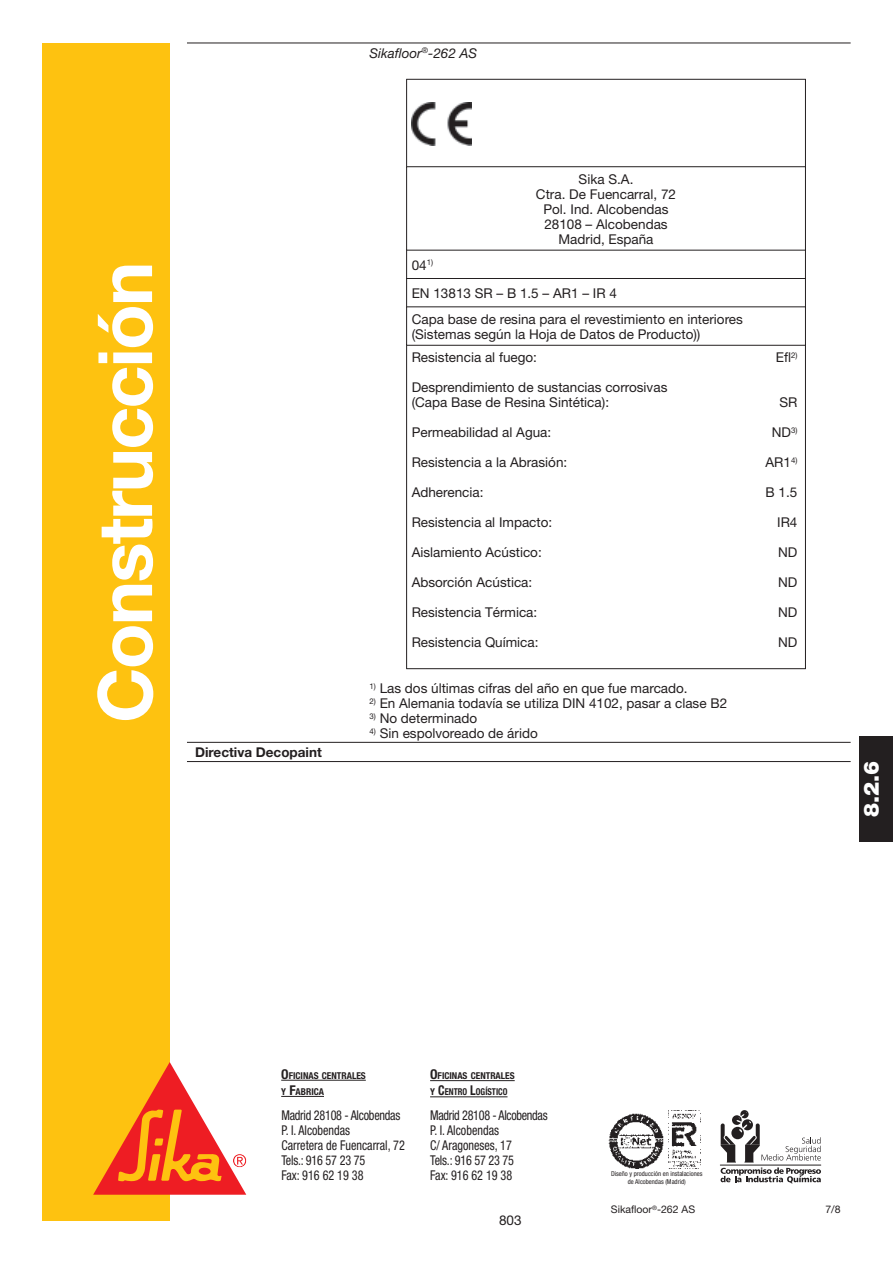
<style>
.page{position:relative;width:893px;height:1263px;background:#fff}
.page>*{position:absolute;margin:0;border:0;box-sizing:border-box;transform-origin:0 0}
.t1{font:700 75px "Helvetica Neue";letter-spacing:-.025em;color:#fff}
.t2{font:900 21px "Helvetica Neue";color:#fff}
.t3{font:13.5px/15px "Helvetica Neue";color:#231f20}
.t4{font:condensed 13.5px/15px "Helvetica Neue";color:#231f20;scale:.9 1}
.t5{font:700 13.5px "Helvetica Neue";color:#231f20}
.t6{font:italic 13.5px "Helvetica Neue";color:#231f20}
.t7{font:10.5px "Helvetica Neue";color:#231f20}
.t8{font:700 condensed 9.45px/16.2px "Helvetica Neue";color:#231f20}
.t9{font:condensed 6.75px/7.5px "Helvetica Neue";color:#231f20;text-align:center}
.s1{font-size:13.5px}
</style>
<div class="page">
<svg style="left:720px;top:1110px;width:101px;height:73px"></svg>
<hr style="left:281px;top:1080px;width:85px;height:1px;background:#231f20">
<hr style="left:281px;top:1096px;width:43px;height:1px;background:#231f20">
<hr style="left:430px;top:1080px;width:84px;height:1px;background:#231f20">
<hr style="left:430px;top:1097px;width:77px;height:1px;background:#231f20">
<img style="left:608px;top:1113px;width:55px;height:55px">
<img style="left:668px;top:1110px;width:33px;height:59px">
<div style="left:42px;top:43px;width:128px;height:1177px;background:#fec210"></div>
<svg style="left:93px;top:1062px;width:153px;height:133px"></svg>
<hr style="left:187px;top:43px;width:663px;height:1px;background:#231f20">
<hr style="left:187px;top:742px;width:663px;height:1px;background:#231f20">
<hr style="left:187px;top:761px;width:663px;height:1px;background:#231f20">
<hr style="left:406px;top:79px;width:399px;height:1px;background:#231f20">
<hr style="left:406px;top:80px;width:1px;height:86px;background:#231f20">
<hr style="left:805px;top:80px;width:1px;height:86px;background:#231f20">
<hr style="left:406px;top:166px;width:399px;height:1px;background:#231f20">
<hr style="left:406px;top:167px;width:1px;height:83px;background:#231f20">
<hr style="left:805px;top:167px;width:1px;height:83px;background:#231f20">
<hr style="left:406px;top:250px;width:399px;height:1px;background:#231f20">
<hr style="left:406px;top:278px;width:399px;height:1px;background:#231f20">
<svg style="left:406px;top:251px;width:1px;height:55px"></svg>
<svg style="left:805px;top:251px;width:1px;height:55px"></svg>
<hr style="left:406px;top:306px;width:399px;height:1px;background:#231f20">
<hr style="left:406px;top:307px;width:1px;height:38px;background:#231f20">
<hr style="left:805px;top:307px;width:1px;height:38px;background:#231f20">
<hr style="left:406px;top:345px;width:399px;height:1px;background:#231f20">
<hr style="left:406px;top:346px;width:1px;height:322px;background:#231f20">
<hr style="left:805px;top:346px;width:1px;height:322px;background:#231f20">
<hr style="left:406px;top:668px;width:399px;height:1px;background:#231f20">
<img style="left:411px;top:103px;width:60px;height:42px">
<div style="left:859px;top:737px;width:33px;height:105px;background:#231f20"></div>
<h1 class="t1" style="left:99px;top:723px;width:463px;rotate:-90deg">Construcción</h1>
<p class="t5" style="left:195px;top:748px;width:128px">Directiva Decopaint</p>
<p class="t6" style="left:369px;top:48px;width:109px">Sikafloor<sup>®</sup>-262 AS</p>
<p class="t3" style="left:536px;top:173px;width:142px;text-align:center">Sika S.A.<br>Ctra. De Fuencarral, 72<br>Pol. Ind. Alcobendas<br>28108 – Alcobendas<br>Madrid, España</p>
<p class="t3" style="left:411px;top:252px;width:207px;line-height:28.3px">04<sup>1)<br></sup>EN 13813 SR – B 1.5 – AR1 – IR 4</p>
<p class="t3" style="left:411px;top:313px;width:333px">Capa base de resina para el revestimiento en interiores (Sistemas según la Hoja de Datos de Producto))</p>
<p class="t3" style="left:411px;top:352px;width:127px">Resistencia al fuego:</p>
<p class="t3" style="left:775px;top:352px;width:23px">Efl<sup>2)</sup></p>
<p class="t3" style="left:411px;top:382px;width:257px">Desprendimiento de sustancias corrosivas (Capa Base de Resina Sintética):</p>
<p class="t3" style="left:779px;top:397px;width:19px">SR</p>
<p class="t3" style="left:411px;top:427px;width:141px">Permeabilidad al Agua:</p>
<p class="t3" style="left:771px;top:427px;width:27px">ND<sup>3)</sup></p>
<p class="t3" style="left:411px;top:457px;width:157px">Resistencia a la Abrasión:</p>
<p class="t3" style="left:765px;top:457px;width:33px">AR1<sup>4)</sup></p>
<p class="t3" style="left:411px;top:487px;width:73px">Adherencia:</p>
<p class="t3" style="left:765px;top:487px;width:33px">B 1.5</p>
<p class="t3" style="left:411px;top:517px;width:142px">Resistencia al Impacto:</p>
<p class="t3" style="left:777px;top:517px;width:22px">IR4</p>
<p class="t3" style="left:411px;top:547px;width:132px">Aislamiento Acústico:</p>
<p class="t3" style="left:778px;top:547px;width:21px">ND</p>
<p class="t3" style="left:411px;top:577px;width:122px">Absorción Acústica:</p>
<p class="t3" style="left:778px;top:577px;width:21px">ND</p>
<p class="t3" style="left:411px;top:607px;width:127px">Resistencia Térmica:</p>
<p class="t3" style="left:778px;top:607px;width:21px">ND</p>
<p class="t3" style="left:411px;top:637px;width:128px">Resistencia Química:</p>
<p class="t3" style="left:778px;top:637px;width:21px">ND</p>
<p class="t3" style="left:369px;top:683px;width:320px"><sup>1)</sup> Las dos últimas cifras del año en que fue marcado.</p>
<p class="t3" style="left:369px;top:698px;width:359px"><sup>2)</sup> En Alemania todavía se utiliza DIN 4102, pasar a clase B2</p>
<p class="t3" style="left:369px;top:713px;width:109px"><sup>3)</sup> No determinado</p>
<p class="t3" style="left:369px;top:728px;width:170px"><sup>4)</sup> Sin espolvoreado de árido</p>
<h2 class="t2" style="left:863px;top:817px;width:58px;rotate:-90deg">8.2.6</h2>
<h2 class="t2" style="left:863px;top:796px;width:37px;rotate:-90deg">1 1</h2>
<p class="t8" style="left:281px;top:1069px;width:86px"><span class="s1">O</span>FICINAS CENTRALES<br>Y <span class="s1">F</span>ABRICA</p>
<p class="t8" style="left:430px;top:1069px;width:86px"><span class="s1">O</span>FICINAS CENTRALES<br>Y <span class="s1">C</span>ENTRO <span class="s1">L</span>OGÍSTICO</p>
<p class="t4" style="left:281px;top:1109px;width:139px">Madrid 28108 - Alcobendas<br>P. I. Alcobendas<br>Carretera de Fuencarral, 72<br>Tels.: 916 57 23 75<br>Fax: 916 62 19 38</p>
<p class="t4" style="left:430px;top:1109px;width:132px">Madrid 28108 - Alcobendas<br>P. I. Alcobendas<br>C/ Aragoneses, 17<br>Tels.: 916 57 23 75<br>Fax: 916 62 19 38</p>
<p class="t3" style="left:499px;top:1214px;width:24px">803</p>
<p class="t9" style="left:611px;top:1171px;width:93px">Diseño y producción en instalaciones de Alcobendas (Madrid)</p>
<p class="t7" style="left:611px;top:1206px;width:86px">Sikafloor<sup>®</sup>-262 AS</p>
<p class="t7" style="left:825px;top:1206px;width:17px">7/8</p>
</div>
